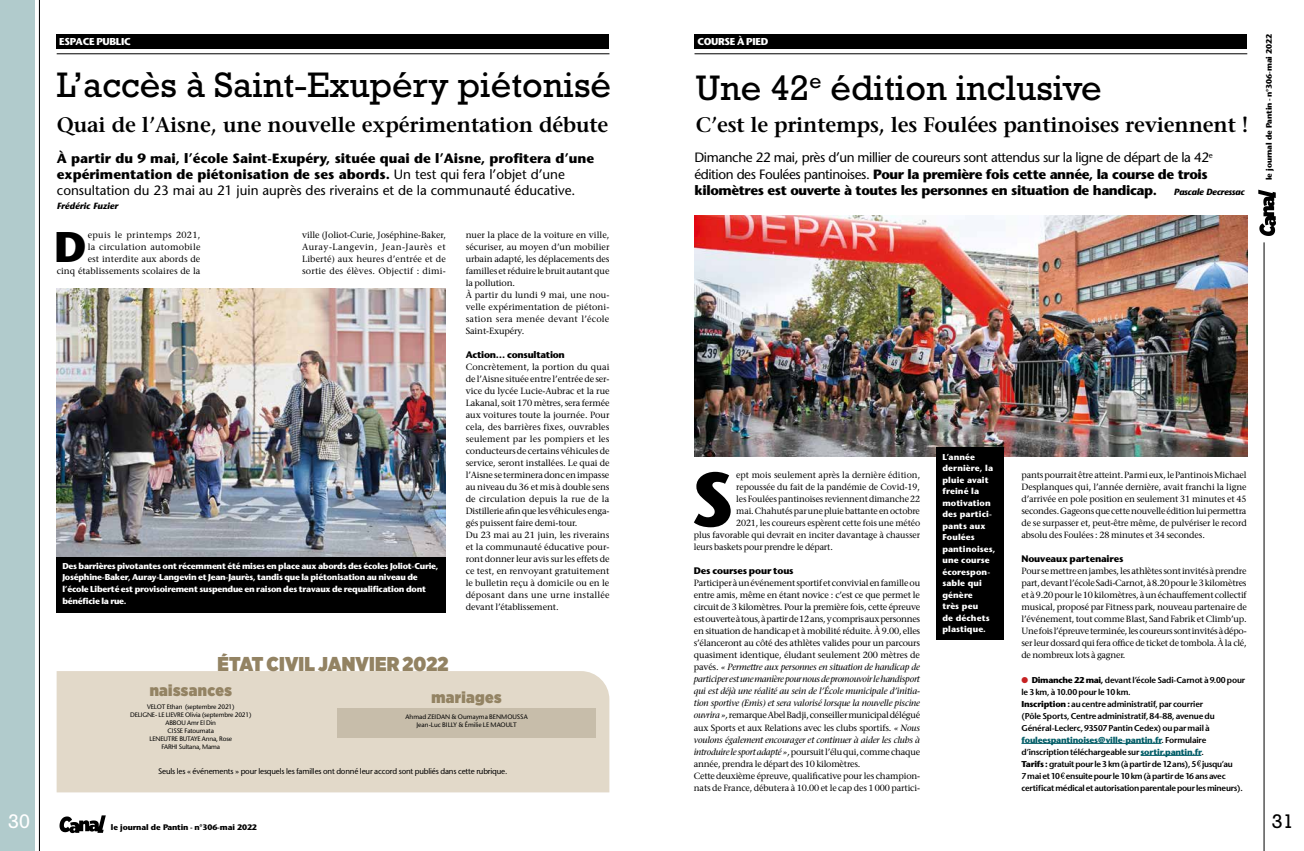
<style>
.page{position:relative;width:1304px;height:851px;background:#fff}
.page>*{position:absolute;margin:0;border:0;box-sizing:border-box;transform-origin:0 0}
.t1{font:700 76.6px "Stone Sans";color:#000}
.t2{font:700 42.8px "Stone Sans";color:#000}
.t3{font:36px "Rockwell";color:#000}
.t4{font:600 21px "Stone Serif";letter-spacing:-.01em;color:#000}
.t5{font:900 20px "Gotham Narrow";letter-spacing:.01em;color:#938363}
.t6{font:20px "Rockwell";color:#fff}
.t7{font:20px "Rockwell";color:#000}
.t8{font:900 16px "Gotham Narrow";letter-spacing:.025em;color:#938363}
.t9{font:700 13.5px/16.2px "Stone Sans";letter-spacing:-.03em;color:#000}
.t10{font:700 13.5px/16.2px "Stone Sans";color:#000}
.t11{font:700 10px "Stone Sans";letter-spacing:-.025em;color:#fff}
.t12{font:700 9.5px "Stone Sans";letter-spacing:-.015em;color:#000}
.t13{font:9px/12px "Stone Serif";letter-spacing:-.015em;color:#000;text-align:justify}
.t14{font:9px/12px "Stone Serif";letter-spacing:.01em;color:#000;text-align:right}
.t15{font:9px "Stone Serif";letter-spacing:.005em;color:#000}
.t16{font:italic 700 9px "Stone Sans";letter-spacing:-.03em;color:#000}
.t17{font:italic 700 9px "Stone Sans";color:#000}
.t18{font:600 8.5px/12px "Stone Sans";letter-spacing:-.025em;color:#000}
.t19{font:700 8.5px/11.5px "Stone Sans";letter-spacing:-.025em;color:#fff}
.t20{font:700 8.5px/11.5px "Stone Sans";letter-spacing:.01em;color:#fff}
.t21{font:8px "Stone Sans";letter-spacing:-.02em;color:#000}
.t22{font:700 8px "Stone Sans";letter-spacing:-.015em;color:#000}
.t23{font:6.5px/8px "Stone Sans";letter-spacing:-.02em;color:#000;text-align:center}
.t24{font:6.5px/8.5px "Stone Sans";color:#000;text-align:center}
.s1{font-weight:400}
.s2{font-style:italic}
.s3{color:#c62122}
.s4{font-weight:700}
.s5{font-weight:700;color:#005c66}
</style>
<div class="page">
<hr style="left:39px;top:0;width:1px;height:850px;background:#000">
<div style="left:0;top:0;width:34px;height:850px;background:#b1cbcc"></div>
<svg style="left:60px;top:815px;width:46px;height:18px"></svg>
<div style="left:56px;top:34px;width:553px;height:14px;background:#000"></div>
<hr style="left:57px;top:54px;width:552px;height:1px;background:#000">
<img style="left:57px;top:288px;width:389px;height:269px">
<div style="left:57px;top:557px;width:389px;height:55px;background:#000"></div>
<div style="left:57px;top:671px;width:552px;height:121px;background:#e2d9c9"></div>
<div style="left:338px;top:708px;width:258px;height:29px;background:#c7bdaa"></div>
<hr style="left:1264px;top:242px;width:1px;height:608px;background:#000">
<svg style="left:1258px;top:190px;width:18px;height:46px"></svg>
<div style="left:694px;top:34px;width:553px;height:14px;background:#000"></div>
<hr style="left:694px;top:54px;width:553px;height:1px;background:#000">
<img style="left:694px;top:215px;width:553px;height:241px">
<hr style="left:1021px;top:743px;width:140px;height:1px;background:#005c66">
<hr style="left:1141px;top:755px;width:60px;height:1px;background:#005c66">
<svg style="left:1197px;top:760px;width:4px;height:6px"></svg>
<svg style="left:1060px;top:772px;width:5px;height:6px"></svg>
<div style="left:937px;top:447px;width:67px;height:192px;background:#000"></div>
<p class="t11" style="left:59px;top:35px;width:73px">ESPACE PUBLIC</p>
<h3 class="t3" style="left:57px;top:64px;width:556px">L’accès à Saint-Exupéry piétonisé</h3>
<h3 class="t4" style="left:57px;top:112px;width:553px">Quai de l’Aisne, une nouvelle expérimentation débute</h3>
<p class="t10" style="left:57px;top:150px;width:539px">À partir du 9 mai, l’école Saint-Exupéry, située quai de l’Aisne, profitera d’une expérimentation de piétonisation de ses abords. <span class="s1">Un test qui fera l’objet d’une consultation du 23 mai au 21 juin auprès des riverains et de la communauté éducative.</span></p>
<p class="t17" style="left:57px;top:201px;width:63px">Frédéric Fuzier</p>
<h2 class="t2" style="left:54px;top:222px;width:34px">D</h2>
<p class="t14" style="left:57px;top:229px;width:145px">epuis le printemps 2021,<br>la circulation automobile<br>est interdite aux abords de<br>cinq établissements scolaires de la</p>
<p class="t13" style="left:302px;top:229px;width:145px">ville (Joliot-Curie, Joséphine-Baker, Auray-Langevin, Jean-Jaurès et Liberté) aux heures d’entrée et de sortie des élèves. Objectif : dimi-</p>
<p class="t13" style="left:466px;top:229px;width:145px;text-align:left">nuer la place de la voiture en ville, sécuriser, au moyen d’un mobilier urbain adapté, les déplacements des familles et réduire le bruit autant que la pollution.<br>À partir du lundi 9 mai, une nou&shy;velle expérimentation de piétoni&shy;sation sera menée devant l’école<br>Saint-Exupéry.</p>
<p class="t12" style="left:466px;top:349px;width:101px">Action… consultation</p>
<p class="t13" style="left:466px;top:361px;width:145px;text-align:left">Concrètement, la portion du quai de l’Aisne située entre l’entrée de ser&shy;vice du lycée Lucie-Aubrac et la rue Lakanal, soit 170 mètres, sera fermée aux voitures toute la journée. Pour cela, des barrières fixes, ouvrables seulement par les pompiers et les conducteurs de certains véhicules de service, seront installées. Le quai de l’Aisne se terminera donc en impasse au niveau du 36 et mis à double sens de circulation depuis la rue de la Distillerie afin que les véhicules enga&shy;gés puissent faire demi-tour.<br>Du 23 mai au 21 juin, les riverains et la communauté éducative pour&shy;ront donner leur avis sur les effets de ce test, en renvoyant gratuitement le bulletin reçu à domicile ou en le déposant dans une urne installée devant l’établissement.</p>
<p class="t19" style="left:62px;top:560px;width:378px">Des barrières pivotantes ont récemment été mises en place aux abords des écoles Joliot-Curie, Joséphine-Baker, Auray-Langevin et Jean-Jaurès, tandis que la piétonisation au niveau de l’école Liberté est provisoirement suspendue en raison des travaux de requalification dont bénéficie la rue.</p>
<h3 class="t5" style="left:217px;top:650px;width:233px">ÉTAT CIVIL JANVIER 2022</h3>
<h3 class="t8" style="left:150px;top:679px;width:84px">naissances</h3>
<p class="t23" style="left:130px;top:703px;width:123px">VELOT Ethan (septembre 2021)<br>DELIGNE- LE LIEVRE Olivia (septembre 2021)<br>ABBOU Amr El Din<br>CISSE Fatoumata<br>LENEUTRE BUTAYE Anna, Rose<br>FARHI Sultana, Mama</p>
<p class="t21" style="left:158px;top:766px;width:351px">Seuls les « événements » pour lesquels les familles ont donné leur accord sont publiés dans cette rubrique.</p>
<h3 class="t8" style="left:431px;top:686px;width:72px">mariages</h3>
<p class="t24" style="left:406px;top:712px;width:124px">Ahmad ZEIDAN &amp; Oumayma BENMOUSSA<br>Jean-Luc BILLY &amp; Émilie LE MAOULT</p>
<h3 class="t6" style="left:8px;top:809px;width:23px">30</h3>
<p class="t22" style="left:111px;top:822px;width:148px">le journal de Pantin - n°306-mai 2022</p>
<p class="t11" style="left:697px;top:36px;width:73px">COURSE À PIED</p>
<h3 class="t3" style="left:696px;top:67px;width:408px">Une 42<sup>e</sup> édition inclusive</h3>
<h3 class="t4" style="left:696px;top:112px;width:554px">C’est le printemps, les Foulées pantinoises reviennent !</h3>
<p class="t9" style="left:694px;top:150px;width:520px"><span class="s1">Dimanche 22 mai, près d’un millier de coureurs sont attendus sur la ligne de départ de la 42</span><sup>e </sup><span class="s1">édition des Foulées pantinoises.</span> Pour la première fois cette année, la course de trois kilomètres est ouverte à toutes les personnes en situation de handicap.</p>
<p class="t16" style="left:1174px;top:186px;width:72px">Pascale Decressac</p>
<p class="t22" style="left:1264px;top:180px;width:148px;rotate:-90deg">le journal de Pantin - n°306-mai 2022</p>
<h1 class="t1" style="left:691px;top:454px;width:44px">S</h1>
<p class="t15" style="left:736px;top:470px;width:185px">ept mois seulement après la dernière édition,</p>
<p class="t13" style="left:736px;top:481px;width:185px">repoussée du fait de la pandémie de Covid-19,</p>
<p class="t13" style="left:736px;top:493px;width:185px">les Foulées pantinoises reviennent dimanche 22</p>
<p class="t13" style="left:736px;top:505px;width:185px">mai. Chahutés par une pluie battante en octobre</p>
<p class="t13" style="left:736px;top:517px;width:185px">2021, les coureurs espèrent cette fois une météo</p>
<p class="t13" style="left:694px;top:529px;width:228px">plus favorable qui devrait en inciter davantage à chausser</p>
<p class="t13" style="left:694px;top:541px;width:140px">leurs baskets pour prendre le départ.</p>
<p class="t12" style="left:694px;top:565px;width:101px">Des courses pour tous</p>
<p class="t13" style="left:694px;top:577px;width:228px;text-align:left">Participer à un événement sportif et convivial en famille ou entre amis, même en étant novice : c’est ce que permet le circuit de 3 kilomètres. Pour la première fois, cette épreuve est ouverte à tous, à partir de 12 ans, y compris aux personnes en situation de handicap et à mobilité réduite. À 9.00, elles s’élanceront au côté des athlètes valides pour un parcours quasiment identique, éludant seulement 200 mètres de pavés. <span class="s2">« Permettre aux personnes en situation de handicap de participer est une manière pour nous de promouvoir le handisport qui est déjà une réalité au sein de l’École municipale d’initia&shy;tion sportive (Emis) et sera valorisé lorsque la nouvelle piscine ouvrira»,</span> remarque Abel Badji, conseiller municipal délégué aux Sports et aux Relations avec les clubs sportifs. <span class="s2">« Nous voulons également encourager et continuer à aider les clubs à introduire le sport adapté »,</span> poursuit l’élu qui, comme chaque année, prendra le départ des 10 kilomètres.<br>Cette deuxième épreuve, qualificative pour les champion&shy;nats de France, débutera à 10.00 et le cap des 1 000 partici-</p>
<p class="t20" style="left:942px;top:451px;width:55px">L’année dernière, la pluie avait freiné la motivation des partici&shy;pants aux<br>Foulées pantinoises, une course écorespon&shy;sable qui génère<br>très peu<br>de déchets plastique.</p>
<p class="t13" style="left:1021px;top:469px;width:227px">pants pourrait être atteint. Parmi eux, le Pantinois Michael Desplanques qui, l’année dernière, avait franchi la ligne d’arrivée en pole position en seulement 31 minutes et 45 secondes. Gageons que cette nouvelle édition lui permettra de se surpasser et, peut-être même, de pulvériser le record absolu des Foulées : 28 minutes et 34 secondes.</p>
<p class="t12" style="left:1021px;top:553px;width:103px">Nouveaux partenaires</p>
<p class="t13" style="left:1021px;top:565px;width:227px">Pour se mettre en jambes, les athlètes sont invités à prendre part, devant l’école Sadi-Carnot, à 8.20 pour le 3 kilomètres et à 9.20 pour le 10 kilomètres, à un échauffement collectif musical, proposé par Fitness park, nouveau partenaire de l’événement, tout comme Blast, Sand Fabrik et Climb’up.<br>Une fois l’épreuve terminée, les coureurs sont invités à dépo&shy;ser leur dossard qui fera office de ticket de tombola. À la clé, de nombreux lots à gagner.</p>
<p class="t18" style="left:1021px;top:673px;width:225px"><span class="s3">●</span> <span class="s4">Dimanche 22 mai,</span> devant l’école Sadi-Carnot à 9.00 pour le 3 km, à 10.00 pour le 10 km.<br><span class="s4">Inscription :</span> au centre administratif, par courrier<br>(Pôle Sports, Centre administratif, 84-88, avenue du Général-Leclerc, 93507 Pantin Cedex) ou par mail à <span class="s5">fouleespantinoises@ville-pantin.fr</span>. Formulaire d’inscription téléchargeable sur <span class="s5">sortir.pantin.fr</span>.<br><span class="s4">Tarifs :</span> gratuit pour le 3 km (à partir de 12 ans), 5 jusqu’au<br>7 mai et 10 ensuite pour le 10 km (à partir de 16 ans avec certificat médical et autorisation parentale pour les mineurs).</p>
<h3 class="t7" style="left:1272px;top:809px;width:23px">31</h3>
</div>
